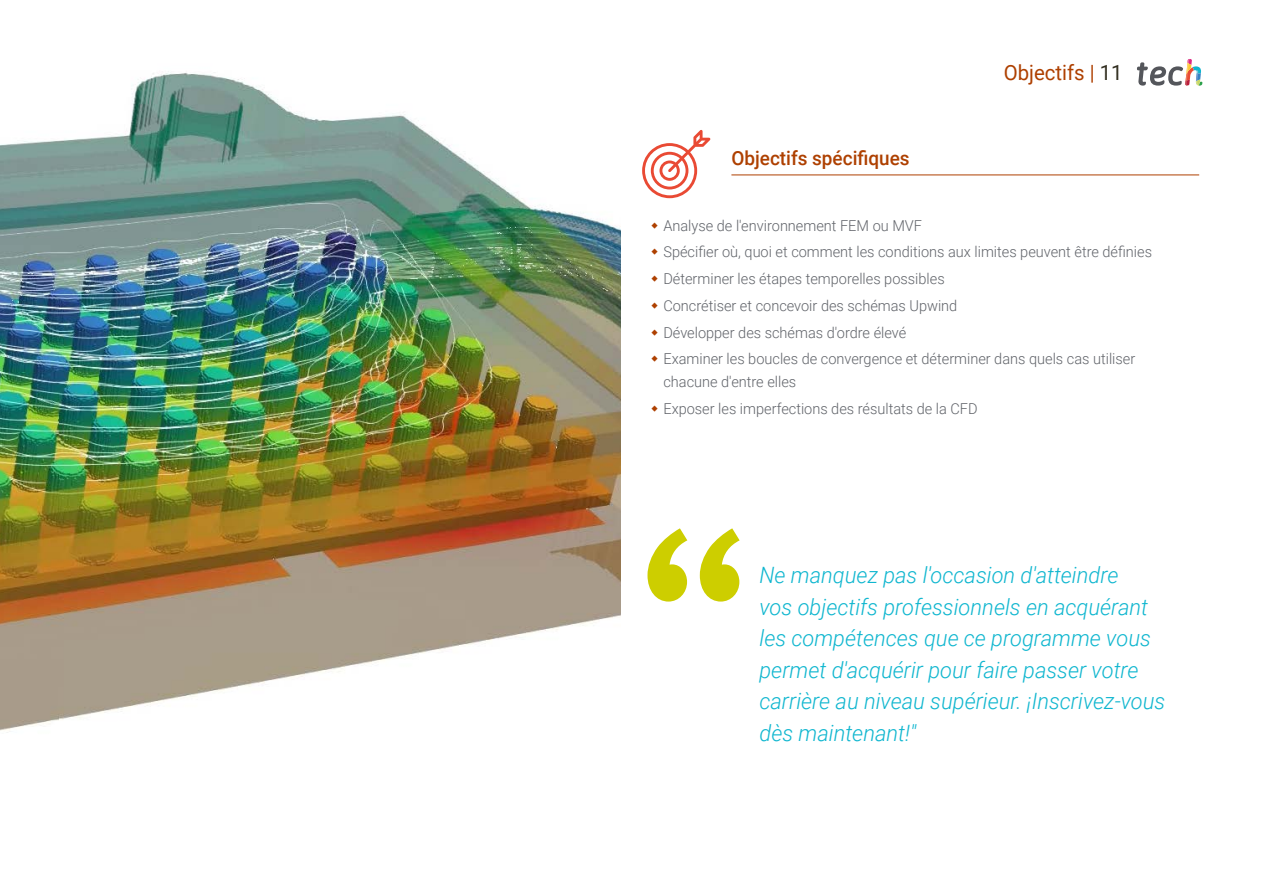
<style>
.page{position:relative;width:1263px;height:893px;background:#fff}
.page>*{position:absolute;margin:0;border:0;box-sizing:border-box;transform-origin:0 0}
.t1{font:italic 300 22.5px/31.5px "Roboto";color:#0fb6cf}
.t2{font:21px "Roboto";color:#ae4000}
.t3{font:500 19.5px "Roboto";color:#ae4000}
.t4{font:300 15px/26.7px "Roboto";color:#61646a}
.s1{color:#312e20}
</style>
<div class="page">
<hr style="left:731px;top:175px;width:468px;height:1px;background:#ae4000">
<img style="left:0;top:71px;width:621px;height:662px">
<svg style="left:1137px;top:59px;width:65px;height:27px"></svg>
<svg style="left:647px;top:528px;width:93px;height:74px"></svg>
<svg style="left:642px;top:130px;width:68px;height:68px"></svg>
<h3 class="t3" style="left:731px;top:144px;width:180px">Objectifs spécifiques</h3>
<h2 class="t2" style="left:1004px;top:57px;width:120px">Objectifs | <span class="s1">11</span></h2>
<p class="t4" style="left:663px;top:211px;width:490px">Analyse de l'environnement FEM ou MVF<br>Spécifier où, quoi et comment les conditions aux limites peuvent être définies Déterminer les étapes temporelles possibles<br>Concrétiser et concevoir des schémas Upwind<br>Développer des schémas d'ordre élevé<br>Examiner les boucles de convergence et déterminer dans quels cas utiliser</p>
<p class="t4" style="left:663px;top:368px;width:316px">chacune d'entre elles<br>Exposer les imperfections des résultats de la CFD</p>
<h1 class="t1" style="left:759px;top:559px;width:407px">Ne manquez pas l'occasion d'atteindre<br>vos objectifs professionnels en acquérant les compétences que ce programme vous permet d'acquérir pour faire passer votre carrière au niveau supérieur. ¡Inscrivez-vous dès maintenant!"</h1>
</div>
